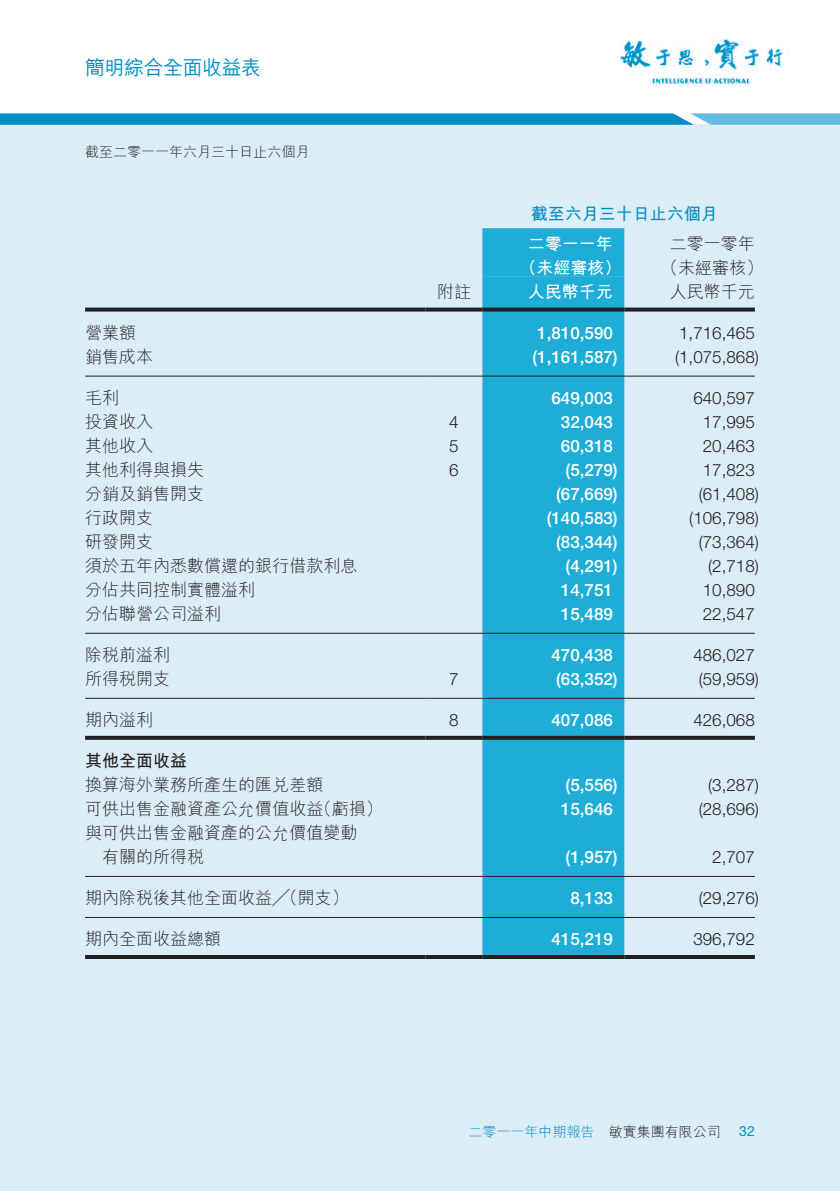
<style>
.page{position:relative;width:840px;height:1191px;background:#fff}
.page>*{position:absolute;margin:0;border:0;box-sizing:border-box;transform-origin:0 0}
.t1{font:20px "M Hei HK Medium E Ten B5 H";letter-spacing:-.025em;color:#008fc5}
.t2{font:17px/24px "M Hei HK Light E Ten B5 H";color:#231f20}
.t3{font:300 17px "Helvetica Neue LT Std";color:#231f20}
.t4{font:500 17px "Helvetica Neue LT Std";color:#fff}
.t5{font:17px "M Hei HK Bold E Ten B5 H";color:#fff}
.t6{font:17px "M Hei HK Bold E Ten B5 H";color:#008fc5}
.t7{font:17px "M Hei HK Bold E Ten B5 H";color:#231f20}
.t8{font:14px "M Hei HK Light E Ten B5 H";color:#008fc5}
.t9{font:14px "M Hei HK Light E Ten B5 H";color:#231f20}
.t10{font:14px "Helvetica Neue LT Std";color:#008fc5}
.s1{color:#231f20}
</style>
<div class="page">
<div style="left:1px;top:124px;width:838px;height:1067px;background:#dbedf7"></div>
<svg style="left:1px;top:113px;width:838px;height:12px;background:#219dcd"></svg>
<img style="left:619px;top:39px;width:170px;height:48px">
<div style="left:482px;top:228px;width:142px;height:48px;background:#1dadd6"></div>
<div style="left:482px;top:276px;width:142px;height:679px;background:#1dadd6"></div>
<svg style="left:85px;top:307px;width:340px;height:4px"></svg>
<svg style="left:425px;top:307px;width:57px;height:4px"></svg>
<svg style="left:482px;top:307px;width:142px;height:4px"></svg>
<svg style="left:624px;top:307px;width:130px;height:4px"></svg>
<hr style="left:85px;top:375px;width:340px;height:1px;background:#231f20">
<hr style="left:425px;top:375px;width:57px;height:1px;background:#231f20">
<hr style="left:482px;top:375px;width:142px;height:1px;background:#231f20">
<hr style="left:624px;top:375px;width:130px;height:1px;background:#231f20">
<hr style="left:85px;top:633px;width:340px;height:1px;background:#231f20">
<hr style="left:425px;top:633px;width:57px;height:1px;background:#231f20">
<hr style="left:482px;top:633px;width:142px;height:1px;background:#231f20">
<hr style="left:624px;top:633px;width:130px;height:1px;background:#231f20">
<hr style="left:85px;top:698px;width:340px;height:1px;background:#231f20">
<hr style="left:425px;top:698px;width:57px;height:1px;background:#231f20">
<hr style="left:482px;top:698px;width:142px;height:1px;background:#231f20">
<hr style="left:624px;top:698px;width:130px;height:1px;background:#231f20">
<svg style="left:85px;top:736px;width:340px;height:4px"></svg>
<svg style="left:425px;top:736px;width:57px;height:4px"></svg>
<svg style="left:482px;top:736px;width:142px;height:4px"></svg>
<svg style="left:624px;top:736px;width:130px;height:4px"></svg>
<hr style="left:85px;top:876px;width:340px;height:1px;background:#231f20">
<hr style="left:425px;top:876px;width:57px;height:1px;background:#231f20">
<hr style="left:482px;top:876px;width:142px;height:1px;background:#231f20">
<hr style="left:624px;top:876px;width:130px;height:1px;background:#231f20">
<hr style="left:85px;top:917px;width:340px;height:1px;background:#231f20">
<hr style="left:425px;top:917px;width:57px;height:1px;background:#231f20">
<hr style="left:482px;top:917px;width:142px;height:1px;background:#231f20">
<hr style="left:624px;top:917px;width:130px;height:1px;background:#231f20">
<hr style="left:85px;top:955px;width:340px;height:4px;background:#231f20">
<hr style="left:425px;top:955px;width:57px;height:4px;background:#231f20">
<hr style="left:482px;top:955px;width:142px;height:4px;background:#231f20">
<hr style="left:624px;top:955px;width:130px;height:4px;background:#231f20">
<p class="t1" style="left:85px;top:60px;width:177px">簡明綜合全面收益表</p>
<p class="t9" style="left:85px;top:147px;width:225px">截至二零一一年六月三十日止六個月</p>
<p class="t6" style="left:530px;top:207px;width:188px">截至六月三十日止六個月</p>
<p class="t5" style="left:527px;top:237px;width:86px">二零一一年</p>
<p class="t2" style="left:669px;top:234px;width:86px">二零一零年</p>
<p class="t5" style="left:519px;top:261px;width:103px">（未經審核）</p>
<p class="t2" style="left:661px;top:258px;width:103px">（未經審核）</p>
<p class="t2" style="left:437px;top:282px;width:35px">附註</p>
<p class="t5" style="left:527px;top:285px;width:86px">人民幣千元</p>
<p class="t2" style="left:669px;top:282px;width:86px">人民幣千元</p>
<p class="t2" style="left:85px;top:323px;width:52px">營業額</p>
<p class="t4" style="left:537px;top:327px;width:77px">1,810,590</p>
<p class="t3" style="left:678px;top:323px;width:77px">1,716,465</p>
<p class="t2" style="left:85px;top:347px;width:69px">銷售成本</p>
<p class="t4" style="left:532px;top:351px;width:87px">(1,161,587)</p>
<p class="t3" style="left:674px;top:347px;width:85px">(1,075,868)</p>
<p class="t2" style="left:85px;top:388px;width:35px">毛利</p>
<p class="t4" style="left:551px;top:392px;width:63px">649,003</p>
<p class="t3" style="left:693px;top:388px;width:63px">640,597</p>
<p class="t2" style="left:85px;top:412px;width:69px">投資收入</p>
<p class="t3" style="left:449px;top:412px;width:11px">4</p>
<p class="t4" style="left:560px;top:416px;width:53px">32,043</p>
<p class="t3" style="left:702px;top:412px;width:53px">17,995</p>
<p class="t2" style="left:85px;top:436px;width:69px">其他收入</p>
<p class="t3" style="left:449px;top:436px;width:11px">5</p>
<p class="t4" style="left:560px;top:440px;width:53px">60,318</p>
<p class="t3" style="left:702px;top:436px;width:53px">20,463</p>
<p class="t2" style="left:85px;top:460px;width:120px">其他利得與損失</p>
<p class="t3" style="left:449px;top:460px;width:11px">6</p>
<p class="t4" style="left:565px;top:464px;width:53px">(5,279)</p>
<p class="t3" style="left:702px;top:460px;width:53px">17,823</p>
<p class="t2" style="left:85px;top:484px;width:120px">分銷及銷售開支</p>
<p class="t4" style="left:556px;top:488px;width:63px">(67,669)</p>
<p class="t3" style="left:698px;top:484px;width:62px">(61,408)</p>
<p class="t2" style="left:85px;top:508px;width:69px">行政開支</p>
<p class="t4" style="left:546px;top:512px;width:72px">(140,583)</p>
<p class="t3" style="left:688px;top:508px;width:71px">(106,798)</p>
<p class="t2" style="left:85px;top:532px;width:69px">研發開支</p>
<p class="t4" style="left:556px;top:536px;width:63px">(83,344)</p>
<p class="t3" style="left:698px;top:532px;width:62px">(73,364)</p>
<p class="t2" style="left:85px;top:556px;width:273px">須於五年內悉數償還的銀行借款利息</p>
<p class="t4" style="left:565px;top:560px;width:53px">(4,291)</p>
<p class="t3" style="left:707px;top:556px;width:52px">(2,718)</p>
<p class="t2" style="left:85px;top:580px;width:171px">分佔共同控制實體溢利</p>
<p class="t4" style="left:560px;top:584px;width:53px">14,751</p>
<p class="t3" style="left:702px;top:580px;width:53px">10,890</p>
<p class="t2" style="left:85px;top:604px;width:137px">分佔聯營公司溢利</p>
<p class="t4" style="left:560px;top:608px;width:53px">15,489</p>
<p class="t3" style="left:702px;top:604px;width:53px">22,547</p>
<p class="t2" style="left:85px;top:645px;width:86px">除稅前溢利</p>
<p class="t4" style="left:551px;top:649px;width:63px">470,438</p>
<p class="t3" style="left:693px;top:645px;width:63px">486,027</p>
<p class="t2" style="left:85px;top:669px;width:86px">所得稅開支</p>
<p class="t3" style="left:449px;top:669px;width:11px">7</p>
<p class="t4" style="left:556px;top:673px;width:63px">(63,352)</p>
<p class="t3" style="left:698px;top:669px;width:62px">(59,959)</p>
<p class="t2" style="left:85px;top:710px;width:69px">期內溢利</p>
<p class="t3" style="left:449px;top:710px;width:11px">8</p>
<p class="t4" style="left:551px;top:714px;width:63px">407,086</p>
<p class="t3" style="left:693px;top:710px;width:63px">426,068</p>
<p class="t7" style="left:85px;top:754px;width:103px">其他全面收益</p>
<p class="t2" style="left:85px;top:775px;width:239px">換算海外業務所產生的匯兌差額</p>
<p class="t4" style="left:565px;top:779px;width:53px">(5,556)</p>
<p class="t3" style="left:707px;top:775px;width:52px">(3,287)</p>
<p class="t2" style="left:85px;top:799px;width:299px">可供出售金融資產公允價值收益（虧損）</p>
<p class="t4" style="left:560px;top:803px;width:53px">15,646</p>
<p class="t3" style="left:698px;top:799px;width:62px">(28,696)</p>
<p class="t2" style="left:102px;top:823px;width:256px;text-indent:-17px">與可供出售金融資產的公允價值變動有關的所得稅</p>
<p class="t4" style="left:565px;top:851px;width:53px">(1,957)</p>
<p class="t3" style="left:711px;top:847px;width:44px">2,707</p>
<p class="t2" style="left:85px;top:888px;width:265px">期內除稅後其他全面收益╱（開支）</p>
<p class="t4" style="left:570px;top:892px;width:44px">8,133</p>
<p class="t3" style="left:698px;top:888px;width:62px">(29,276)</p>
<p class="t2" style="left:85px;top:929px;width:137px">期內全面收益總額</p>
<p class="t4" style="left:551px;top:933px;width:63px">415,219</p>
<p class="t3" style="left:693px;top:929px;width:63px">396,792</p>
<p class="t8" style="left:468px;top:1126px;width:253px">二零一一年中期報告 <span class="s1">敏實集團有限公司</span></p>
<p class="t10" style="left:738px;top:1126px;width:17px">32</p>
</div>
